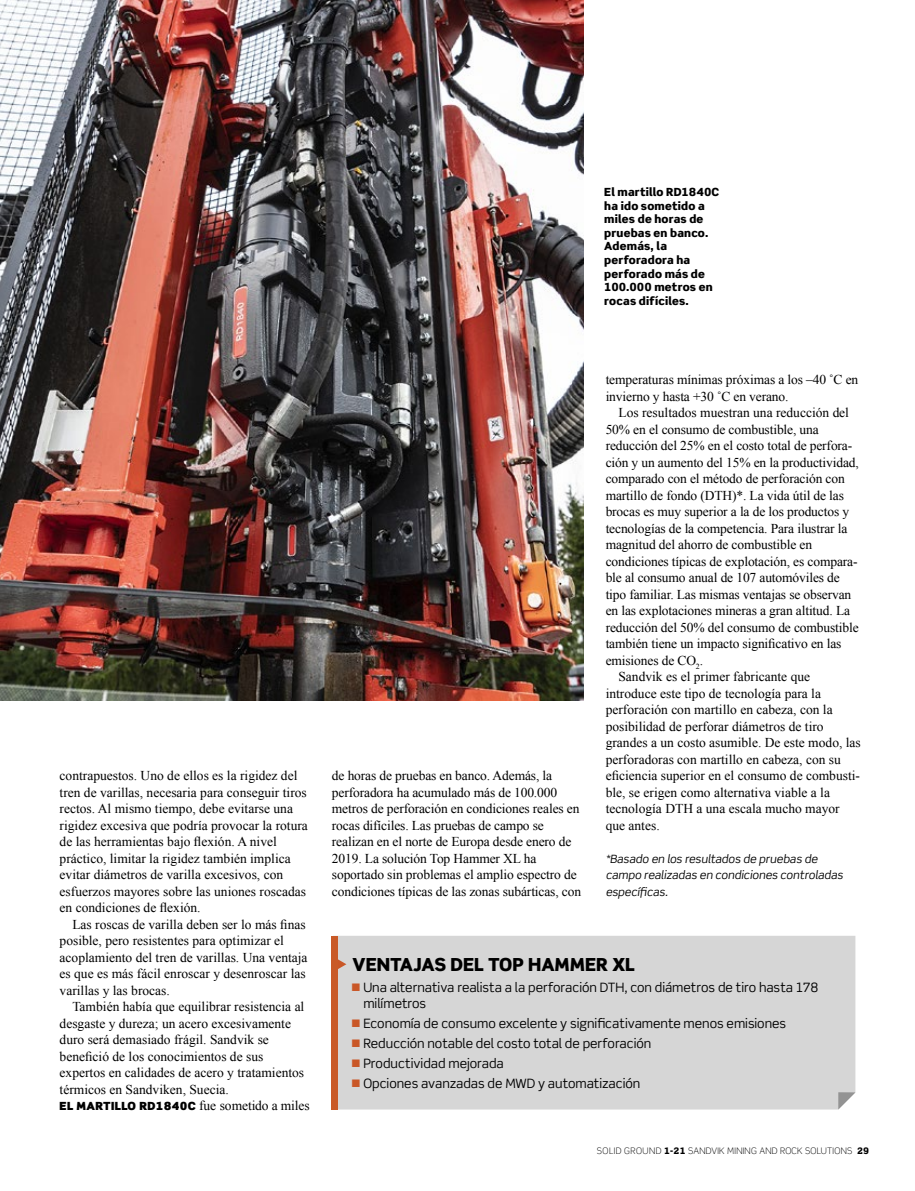
<style>
.page{position:relative;width:915px;height:1191px;background:#fff}
.page>*{position:absolute;margin:0;border:0;box-sizing:border-box;transform-origin:0 0}
.t1{font:900 18px "Scene Pro";color:#000}
.t2{font:13.5px/16.5px "Times New Roman WGL";color:#000}
.t3{font:12.9px/15.8px "Scene Pro";letter-spacing:-.005em;color:#000}
.t4{font:italic 11.4px/16.5px "Scene Pro";color:#000}
.t5{font:900 11.25px/13.5px "Scene Pro";letter-spacing:.015em;color:#000}
.t6{font:900 11.25px "Scene Pro";letter-spacing:.03em;color:#000}
.t7{font:300 9px "Scene Pro";letter-spacing:.025em;color:#000}
.s1{font-family:"Times New Roman WGL";font-weight:400;font-size:13.5px}
.s2{color:#c95727}
.s3{font-weight:900}
</style>
<div class="page">
<div style="left:337px;top:936px;width:518px;height:173px;background:#d6d6d6"></div>
<svg style="left:337px;top:959px;width:9px;height:10px"></svg>
<div style="left:331px;top:935px;width:6px;height:174px;background:#c95a27"></div>
<svg style="left:838px;top:1092px;width:17px;height:17px"></svg>
<img style="left:0;top:0;width:583px;height:700px">
<p class="t5" style="left:604px;top:185px;width:116px">El martillo RD1840C ha ido sometido a miles de horas de pruebas en banco.<br>Además, la perforadora ha perforado más de<br>100.000 metros en rocas difíciles.</p>
<p class="t2" style="left:60px;top:767px;width:250px">contrapuestos. Uno de ellos es la rigidez del tren de varillas, necesaria para conseguir tiros rectos. Al mismo tiempo, debe evitarse una rigidez excesiva que podría provocar la rotura de las herramientas bajo flexión. A nivel práctico, limitar la rigidez también implica evitar diámetros de varilla excesivos, con esfuerzos mayores sobre las uniones roscadas en condiciones de flexión.</p>
<p class="t2" style="left:60px;top:915px;width:249px;text-indent:13px">Las roscas de varilla deben ser lo más finas posible, pero resistentes para optimizar el acoplamiento del tren de varillas. Una ventaja es que es más fácil enroscar y desenroscar las varillas y las brocas.</p>
<p class="t2" style="left:60px;top:998px;width:246px;text-indent:13px">También había que equilibrar resistencia al desgaste y dureza; un acero excesivamente duro será demasiado frágil. Sandvik se benefició de los conocimientos de sus expertos en calidades de acero y tratamientos térmicos en Sandviken, Suecia.</p>
<p class="t6" style="left:60px;top:1099px;width:251px">EL MARTILLO RD1840C <span class="s1">fue sometido a miles</span></p>
<p class="t2" style="left:332px;top:767px;width:250px">de horas de pruebas en banco. Además, la perforadora ha acumulado más de 100.000 metros de perforación en condiciones reales en rocas difíciles. Las pruebas de campo se realizan en el norte de Europa desde enero de 2019. La solución Top Hammer XL ha soportado sin problemas el amplio espectro de condiciones típicas de las zonas subárticas, con</p>
<p class="t2" style="left:605px;top:371px;width:254px">temperaturas mínimas próximas a los –40 ˚C en invierno y hasta +30 ˚C en verano.</p>
<p class="t2" style="left:618px;top:404px;width:232px">Los resultados muestran una reducción del</p>
<p class="t2" style="left:605px;top:420px;width:214px">50% en el consumo de combustible, una</p>
<p class="t2" style="left:605px;top:437px;width:248px">reducción del 25% en el costo total de perfora-</p>
<p class="t2" style="left:605px;top:453px;width:255px">ción y un aumento del 15% en la productividad,</p>
<p class="t2" style="left:605px;top:470px;width:240px">comparado con el método de perforación con</p>
<p class="t2" style="left:605px;top:486px;width:240px">martillo de fondo (DTH)*. La vida útil de las</p>
<p class="t2" style="left:605px;top:503px;width:245px">brocas es muy superior a la de los productos y</p>
<p class="t2" style="left:605px;top:519px;width:243px">tecnologías de la competencia. Para ilustrar la</p>
<p class="t2" style="left:605px;top:536px;width:208px">magnitud del ahorro de combustible en</p>
<p class="t2" style="left:605px;top:552px;width:253px">condiciones típicas de explotación, es compara-</p>
<p class="t2" style="left:605px;top:569px;width:236px">ble al consumo anual de 107 automóviles de</p>
<p class="t2" style="left:605px;top:585px;width:247px">tipo familiar. Las mismas ventajas se observan</p>
<p class="t2" style="left:605px;top:602px;width:246px">en las explotaciones mineras a gran altitud. La</p>
<p class="t2" style="left:605px;top:618px;width:254px">reducción del 50% del consumo de combustible</p>
<p class="t2" style="left:605px;top:635px;width:237px">también tiene un impacto significativo en las</p>
<p class="t2" style="left:605px;top:651px;width:99px">emisiones de CO<sub>2</sub>.</p>
<p class="t2" style="left:618px;top:668px;width:193px">Sandvik es el primer fabricante que</p>
<p class="t2" style="left:605px;top:685px;width:217px">introduce este tipo de tecnología para la</p>
<p class="t2" style="left:605px;top:701px;width:228px">perforación con martillo en cabeza, con la</p>
<p class="t2" style="left:605px;top:718px;width:219px">posibilidad de perforar diámetros de tiro</p>
<p class="t2" style="left:605px;top:734px;width:256px">grandes a un costo asumible. De este modo, las</p>
<p class="t2" style="left:605px;top:751px;width:237px">perforadoras con martillo en cabeza, con su</p>
<p class="t2" style="left:605px;top:767px;width:256px">eficiencia superior en el consumo de combusti-</p>
<p class="t2" style="left:605px;top:784px;width:226px">ble, se erigen como alternativa viable a la</p>
<p class="t2" style="left:605px;top:800px;width:235px">tecnología DTH a una escala mucho mayor</p>
<p class="t2" style="left:605px;top:816px;width:55px">que antes.</p>
<p class="t4" style="left:605px;top:850px;width:239px">*Basado en los resultados de pruebas de campo realizadas en condiciones controladas específicas.</p>
<h1 class="t1" style="left:352px;top:953px;width:284px">VENTAJAS DEL TOP HAMMER XL</h1>
<p class="t3" style="left:363px;top:979px;width:456px;text-indent:-12px"><span class="s2">■</span> Una alternativa realista a la perforación DTH, con diámetros de tiro hasta 178 milímetros</p>
<p class="t3" style="left:351px;top:1015px;width:436px"><span class="s2">■</span> Economía de consumo excelente y significativamente menos emisiones</p>
<p class="t3" style="left:351px;top:1035px;width:301px"><span class="s2">■</span> Reducción notable del costo total de perforación</p>
<p class="t3" style="left:351px;top:1055px;width:154px"><span class="s2">■</span> Productividad mejorada</p>
<p class="t3" style="left:351px;top:1075px;width:290px"><span class="s2">■</span> Opciones avanzadas de MWD y automatización</p>
<p class="t7" style="left:596px;top:1145px;width:273px">SOLID GROUND <span class="s3">1-21</span> SANDVIK MINING AND ROCK SOLUTIONS <span class="s3">29</span></p>
</div>
